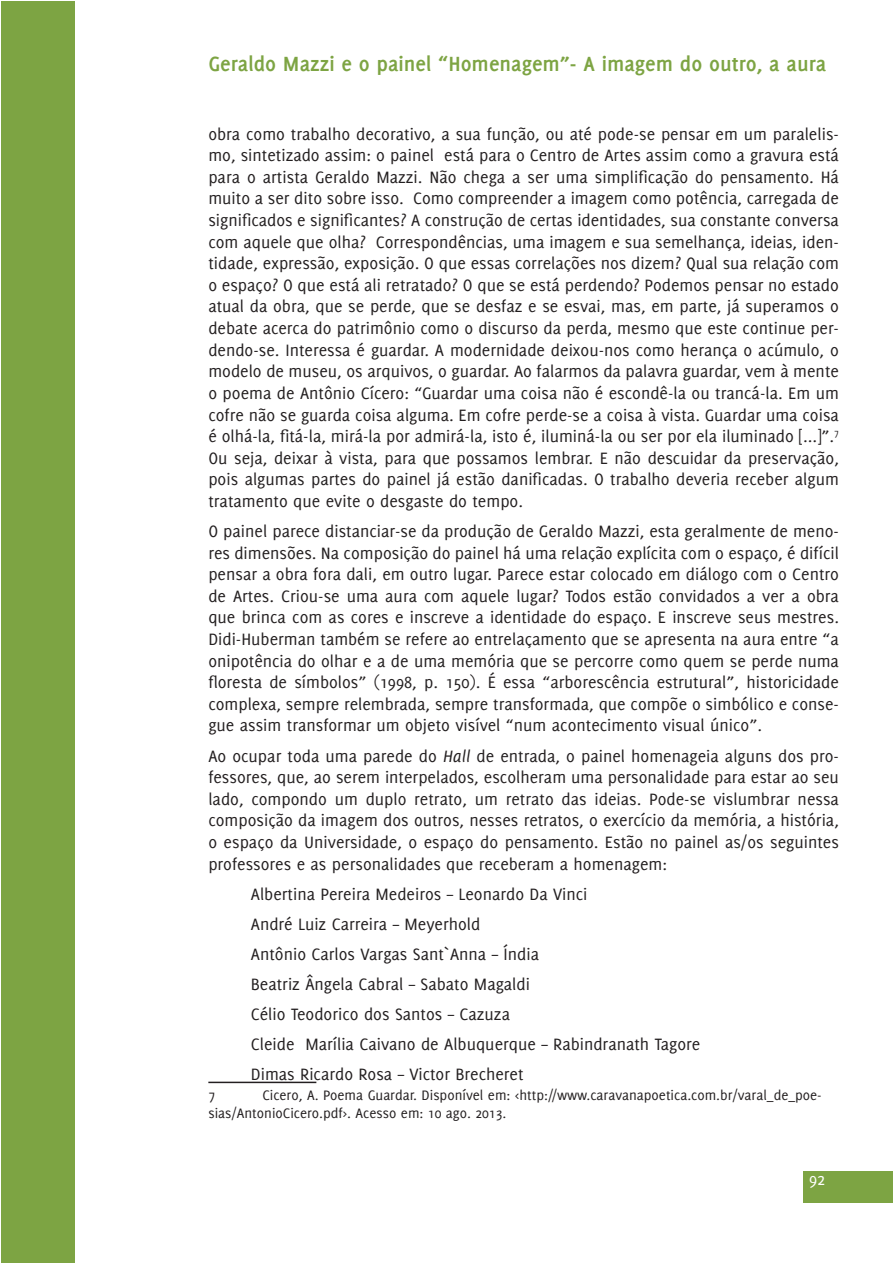
<style>
.page{position:relative;width:893px;height:1263px;background:#fff}
.page>*{position:absolute;margin:0;border:0;box-sizing:border-box;transform-origin:0 0}
.t1{font:700 22.5px "Delicious";color:#7da443}
.t2{font:18px/21.6px "Delicious";color:#231f20;text-align:justify}
.t3{font:18px "Delicious";color:#fff}
.t4{font:15px/18px "Delicious";color:#231f20}
.s1{font-style:italic}
</style>
<div class="page">
<div style="left:804px;top:1171px;width:89px;height:31px;background:#7da443"></div>
<div style="left:1px;top:2px;width:73px;height:1261px;background:#7da443"></div>
<hr style="left:208px;top:1082px;width:108px;height:1px;background:#231f20">
<p class="t1" style="left:208px;top:51px;width:619px">Geraldo Mazzi e o painel “Homenagem”- A imagem do outro, a aura</p>
<p class="t2" style="left:208px;top:123px;width:632px">obra como trabalho decorativo, a sua função, ou até pode-se pensar em um paralelis&shy;mo, sintetizado assim: o painel está para o Centro de Artes assim como a gravura está para o artista Geraldo Mazzi. Não chega a ser uma simplificação do pensamento. Há muito a ser dito sobre isso. Como compreender a imagem como potência, carregada de significados e significantes? A construção de certas identidades, sua constante conversa com aquele que olha? Correspondências, uma imagem e sua semelhança, ideias, iden&shy;tidade, expressão, exposição. O que essas correlações nos dizem? Qual sua relação com o espaço? O que está ali retratado? O que se está perdendo? Podemos pensar no estado atual da obra, que se perde, que se desfaz e se esvai, mas, em parte, já superamos o debate acerca do patrimônio como o discurso da perda, mesmo que este continue per&shy;dendo-se. Interessa é guardar. A modernidade deixou-nos como herança o acúmulo, o modelo de museu, os arquivos, o guardar. Ao falarmos da palavra guardar, vem à mente o poema de Antônio Cícero: “Guardar uma coisa não é escondê-la ou trancá-la. Em um cofre não se guarda coisa alguma. Em cofre perde-se a coisa à vista. Guardar uma coisa é olhá-la, fitá-la, mirá-la por admirá-la, isto é, iluminá-la ou ser por ela iluminado [...]”.<sup>7<br></sup>Ou seja, deixar à vista, para que possamos lembrar. E não descuidar da preservação, pois algumas partes do painel já estão danificadas. O trabalho deveria receber algum tratamento que evite o desgaste do tempo.</p>
<p class="t2" style="left:208px;top:520px;width:632px">O painel parece distanciar-se da produção de Geraldo Mazzi, esta geralmente de meno&shy;res dimensões. Na composição do painel há uma relação explícita com o espaço, é difícil pensar a obra fora dali, em outro lugar. Parece estar colocado em diálogo com o Centro de Artes. Criou-se uma aura com aquele lugar? Todos estão convidados a ver a obra que brinca com as cores e inscreve a identidade do espaço. E inscreve seus mestres.<br>Didi-Huberman também se refere ao entrelaçamento que se apresenta na aura entre “a onipotência do olhar e a de uma memória que se percorre como quem se perde numa floresta de símbolos” (1998, p. 150). É essa “arborescência estrutural”, historicidade complexa, sempre relembrada, sempre transformada, que compõe o simbólico e conse&shy;gue assim transformar um objeto visível “num acontecimento visual único”.</p>
<p class="t2" style="left:208px;top:745px;width:632px">Ao ocupar toda uma parede do <span class="s1">Hall</span> de entrada, o painel homenageia alguns dos pro&shy;fessores, que, ao serem interpelados, escolheram uma personalidade para estar ao seu lado, compondo um duplo retrato, um retrato das ideias. Pode-se vislumbrar nessa composição da imagem dos outros, nesses retratos, o exercício da memória, a história, o espaço da Universidade, o espaço do pensamento. Estão no painel as/os seguintes professores e as personalidades que receberam a homenagem:</p>
<p class="t2" style="left:251px;top:878px;width:451px;line-height:30.2px;text-align:left">Albertina Pereira Medeiros – Leonardo Da Vinci<br>André Luiz Carreira – Meyerhold<br>Antônio Carlos Vargas Sant`Anna – Índia<br>Beatriz Ângela Cabral – Sabato Magaldi<br>Célio Teodorico dos Santos – Cazuza<br>Cleide Marília Caivano de Albuquerque – Rabindranath Tagore Dimas Ricardo Rosa – Victor Brecheret</p>
<p class="t4" style="left:208px;top:1086px;width:8px">7</p>
<p class="t4" style="left:208px;top:1086px;width:615px;text-indent:54px">Cicero, A. Poema Guardar. Disponível em: &lt;http://www.caravanapoetica.com.br/varal_de_poe&shy;sias/AntonioCicero.pdf&gt;. Acesso em: 10 ago. 2013.</p>
<p class="t3" style="left:809px;top:1169px;width:18px">92</p>
</div>
